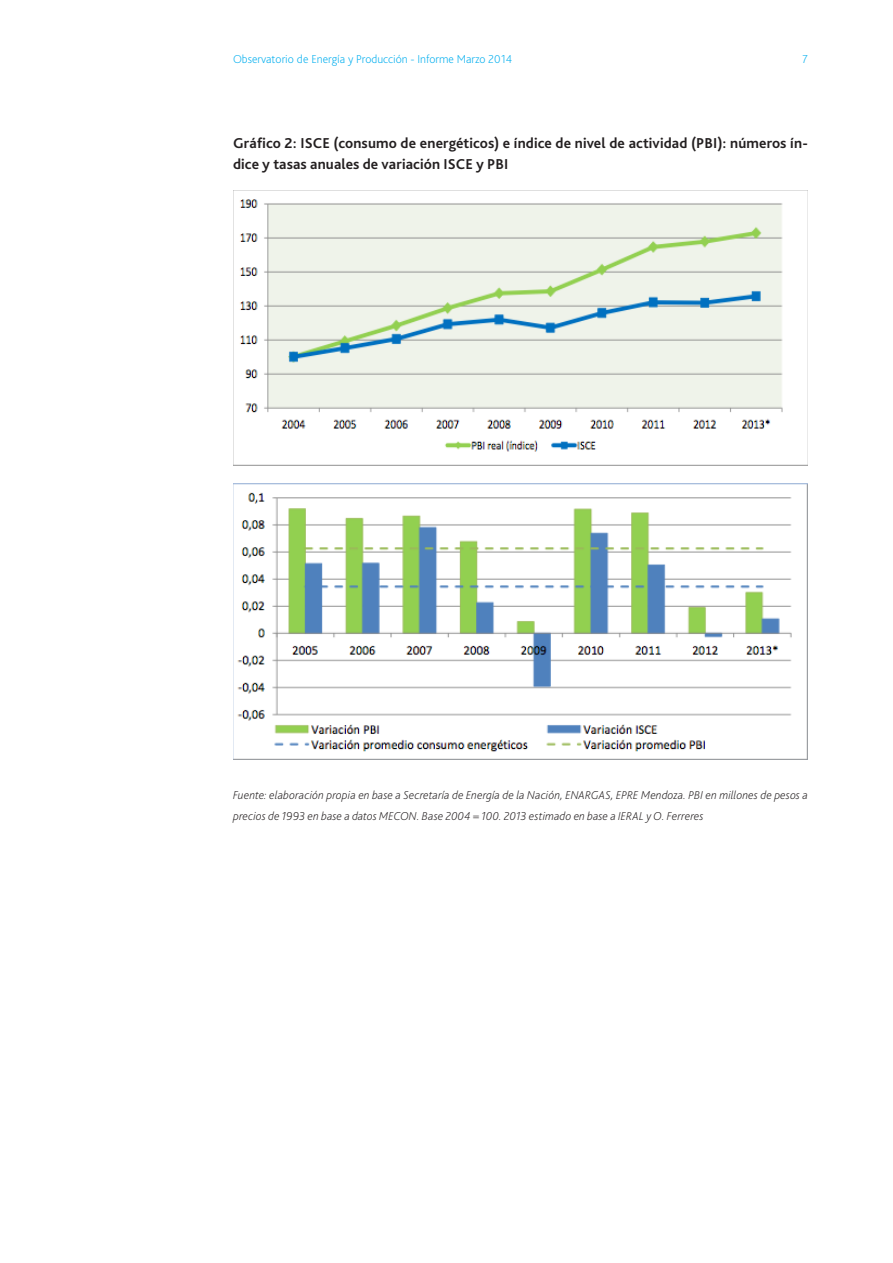
<style>
.page{position:relative;width:893px;height:1263px;background:#fff}
.page>*{position:absolute;margin:0;border:0;box-sizing:border-box;transform-origin:0 0}
.t1{font:700 15px/21px "Bliss Pro";letter-spacing:.01em;color:#231f20}
.t2{font:italic 200 12px/21px "Bliss Pro";letter-spacing:.01em;color:#231f20}
.t3{font:200 12px "Bliss Pro";color:#00aeef}
</style>
<div class="page">
<img style="left:233px;top:190px;width:575px;height:276px">
<img style="left:233px;top:484px;width:575px;height:276px">
<p class="t3" style="left:233px;top:51px;width:281px">Observatorio de Energía y Producción - Informe Marzo 2014</p>
<p class="t3" style="left:802px;top:51px;width:7px">7</p>
<p class="t1" style="left:233px;top:132px;width:576px">Gráfico 2: ISCE (consumo de energéticos) e índice de nivel de actividad (PBI): números ín&shy;dice y tasas anuales de variación ISCE y PBI</p>
<p class="t2" style="left:233px;top:784px;width:576px">Fuente: elaboración propia en base a Secretaría de Energía de la Nación, ENARGAS, EPRE Mendoza. PBI en millones de pesos a precios de 1993 en base a datos MECON. Base 2004 = 100. 2013 estimado en base a IERAL y O. Ferreres</p>
</div>
